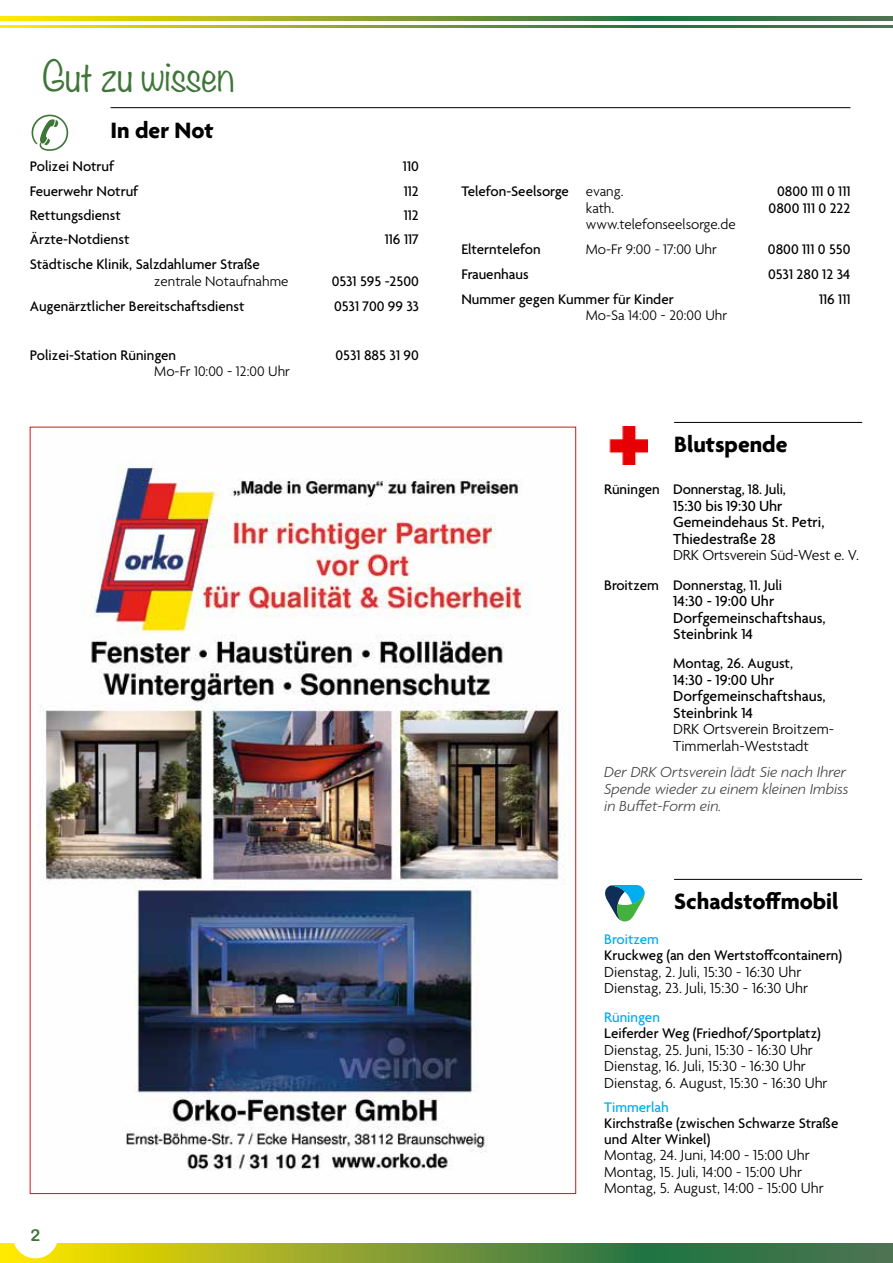
<style>
.page{position:relative;width:893px;height:1263px;background:#fff}
.page>*{position:absolute;margin:0;border:0;box-sizing:border-box;transform-origin:0 0}
.t1{font:300 37.5px "Noteworthy";letter-spacing:-.005em;color:#3e7638}
.t2{font:700 24px "Agenda";color:#000}
.t3{font:16.5px "Arial Rounded MT Bold";color:#3e7638}
.t4{font:300 15.75px/16.5px "Agenda";color:#000}
.t5{font:500 15.75px/16.5px "Agenda";color:#000}
.t6{font:italic 300 15.75px/17.2px "Agenda";color:#3c3c3b}
.t7{font:500 15px/15.8px "Agenda";color:#000}
.t8{font:300 15px "Agenda";color:#000}
.t9{font:500 15px "Agenda";color:#00adef}
.s1{color:#fff}
.s2{color:#3e7638}
.s3{font-size:15.75px}
.s4{font-weight:300}
</style>
<div class="page">
<svg style="left:0;top:1243px;width:893px;height:20px;background:#7a9a30"></svg>
<svg style="left:0;top:17px;width:893px;height:4px;background:#7d9c2f"></svg>
<svg style="left:0;top:26px;width:893px;height:2px;background:#7d9c2f"></svg>
<div style="left:13px;top:1213px;width:45px;height:45px;background:#fff;border-radius:50%"></div>
<hr style="left:674px;top:879px;width:188px;height:1px;background:#000">
<svg style="left:605px;top:885px;width:40px;height:37px"></svg>
<hr style="left:111px;top:107px;width:739px;height:1px;background:#000">
<hr style="left:674px;top:422px;width:188px;height:1px;background:#000">
<img style="left:609px;top:427px;width:39px;height:38px">
<img style="left:43px;top:463px;width:522px;height:707px">
<h1 class="t1" style="left:43px;top:43px;width:200px">Gut zu wissen<span class="s1">.</span></h1>
<h2 class="t2" style="left:30px;top:117px;width:191px"><span class="s2">✆</span> In der Not<span class="s1">.</span></h2>
<p class="t7" style="left:30px;top:160px;width:86px">Polizei Notruf</p>
<p class="t7" style="left:403px;top:160px;width:17px">110</p>
<p class="t7" style="left:30px;top:184px;width:110px">Feuerwehr Notruf</p>
<p class="t7" style="left:404px;top:184px;width:17px">112</p>
<p class="t7" style="left:30px;top:208px;width:92px">Rettungsdienst</p>
<p class="t7" style="left:404px;top:208px;width:17px">112</p>
<p class="t7" style="left:30px;top:232px;width:101px">Ärzte-Notdienst</p>
<p class="t7" style="left:385px;top:232px;width:35px">116 117</p>
<p class="t7" style="left:30px;top:257px;width:232px">Städtische Klinik, Salzdahlumer Straße</p>
<p class="t8" style="left:154px;top:273px;width:136px">zentrale Notaufnahme</p>
<p class="t7" style="left:332px;top:275px;width:89px">0531 595 -2500</p>
<p class="t7" style="left:30px;top:299px;width:216px">Augenärztlicher Bereitschaftsdienst</p>
<p class="t7" style="left:334px;top:299px;width:86px">0531 700 99 33</p>
<p class="t7" style="left:30px;top:348px;width:148px">Polizei-Station Rüningen</p>
<p class="t7" style="left:336px;top:348px;width:85px">0531 885 31 90</p>
<p class="t8" style="left:154px;top:363px;width:137px">Mo-Fr 10:00 <span class="s3">-</span> 12:00 Uhr</p>
<p class="t3" style="left:31px;top:1226px;width:11px">2</p>
<p class="t7" style="left:461px;top:185px;width:164px">Telefon-Seelsorge <span class="s4">evang.</span></p>
<p class="t7" style="left:777px;top:185px;width:75px">0800 111 0 111</p>
<p class="t8" style="left:586px;top:200px;width:30px">kath.</p>
<p class="t7" style="left:769px;top:201px;width:83px">0800 111 0 222</p>
<p class="t8" style="left:586px;top:216px;width:151px">www.telefonseelsorge.de</p>
<p class="t7" style="left:461px;top:243px;width:81px">Elterntelefon</p>
<p class="t8" style="left:586px;top:241px;width:133px">Mo-Fr 9:00 - 17:00 Uhr</p>
<p class="t7" style="left:768px;top:243px;width:84px">0800 111 0 550</p>
<p class="t7" style="left:461px;top:267px;width:69px">Frauenhaus</p>
<p class="t7" style="left:768px;top:267px;width:84px">0531 280 12 34</p>
<p class="t7" style="left:461px;top:292px;width:214px">Nummer gegen Kummer für Kinder</p>
<p class="t7" style="left:819px;top:292px;width:33px">116 111</p>
<p class="t8" style="left:586px;top:307px;width:143px">Mo-Sa 14:00 <span class="s3">-</span> 20:00 Uhr</p>
<h2 class="t2" style="left:674px;top:432px;width:115px">Blutspende</h2>
<p class="t7" style="left:604px;top:482px;width:183px">Rüningen Donnerstag, 18. Juli,</p>
<p class="t5" style="left:673px;top:498px;width:153px">15:30 bis 19:30 Uhr<br>Gemeindehaus St. Petri,<br>Thiedestraße 28</p>
<p class="t4" style="left:673px;top:548px;width:187px">DRK Ortsverein Süd-West e. V.</p>
<p class="t7" style="left:604px;top:578px;width:180px">Broitzem Donnerstag, 11. Juli</p>
<p class="t5" style="left:673px;top:594px;width:154px">14:30 - 19:00 Uhr<br>Dorfgemeinschaftshaus,<br>Steinbrink 14</p>
<p class="t7" style="left:673px;top:657px;width:121px">Montag, 26. August,</p>
<p class="t5" style="left:673px;top:672px;width:154px">14:30 - 19:00 Uhr<br>Dorfgemeinschaftshaus,<br>Steinbrink 14</p>
<p class="t4" style="left:673px;top:722px;width:162px">DRK Ortsverein Broitzem-<br>Timmerlah-Weststadt</p>
<p class="t6" style="left:604px;top:763px;width:246px">Der DRK Ortsverein lädt Sie nach Ihrer<br>Spende wieder zu einem kleinen Imbiss in Buffet-Form ein.</p>
<h2 class="t2" style="left:674px;top:889px;width:172px">Schadstoffmobil<span class="s1">.</span></h2>
<p class="t9" style="left:604px;top:931px;width:56px">Broitzem</p>
<p class="t7" style="left:604px;top:948px;width:239px">Kruckweg (an den Wertstoffcontainern)</p>
<p class="t4" style="left:604px;top:964px;width:205px">Dienstag, 2. Juli, 15:30 - 16:30 Uhr<br>Dienstag, 23. Juli, 15:30 - 16:30 Uhr</p>
<p class="t9" style="left:604px;top:1009px;width:57px">Rüningen</p>
<p class="t7" style="left:604px;top:1026px;width:218px">Leiferder Weg (Friedhof/Sportplatz)</p>
<p class="t4" style="left:604px;top:1042px;width:225px">Dienstag, 25. Juni, 15:30 - 16:30 Uhr<br>Dienstag, 16. Juli, 15:30 - 16:30 Uhr<br>Dienstag, 6. August, 15:30 - 16:30 Uhr</p>
<p class="t9" style="left:604px;top:1099px;width:66px">Timmerlah</p>
<p class="t7" style="left:604px;top:1116px;width:236px">Kirchstraße (zwischen Schwarze Straße und Alter Winkel)</p>
<p class="t4" style="left:604px;top:1148px;width:221px">Montag, 24. Juni, 14:00 - 15:00 Uhr<br>Montag, 15. Juli, 14:00 - 15:00 Uhr<br>Montag, 5. August, 14:00 - 15:00 Uhr</p>
</div>
